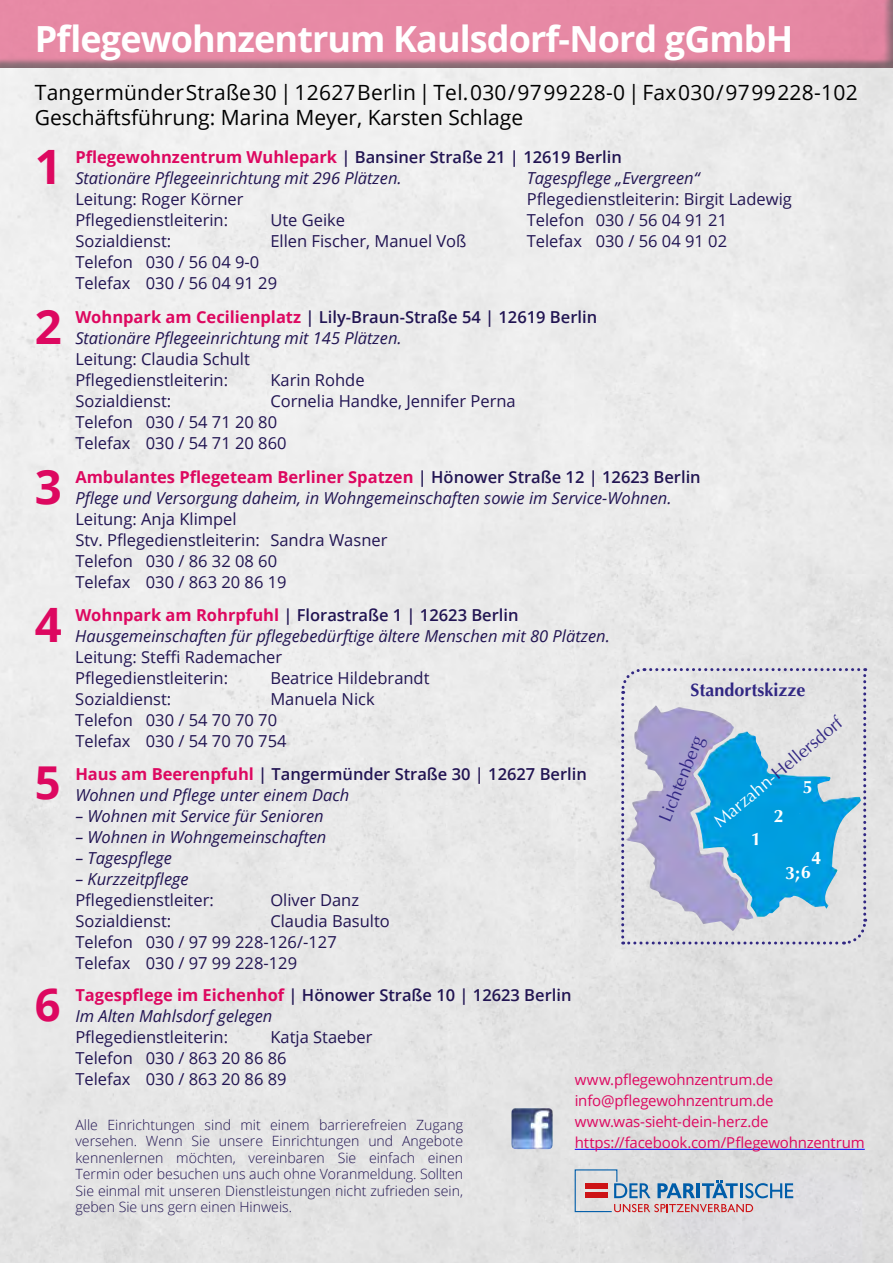
<style>
.page{position:relative;width:893px;height:1263px;background:#fff}
.page>*{position:absolute;margin:0;border:0;box-sizing:border-box;transform-origin:0 0}
.t1{font:700 47.4px "Open Sans";color:#dd0860}
.t2{font:700 45.3px "Open Sans";color:#dd0860}
.t3{font:700 36px "Open Sans";letter-spacing:-.025em;color:#fff}
.t4{font:700 36px "Optima";color:#fff}
.t5{font:21px/25.2px "Open Sans";letter-spacing:.01em;color:#000}
.t6{font:18px "Optima";color:#312783}
.t7{font:700 18px "Optima";color:#312783}
.t8{font:700 18px "Optima";color:#fff}
.t9{font:16.5px/21px "Open Sans";color:#211452}
.t10{font:italic 16.5px/21px "Open Sans";color:#211452}
.t11{font:600 16.5px/21px "Open Sans";color:#211452}
.t12{font:15px/21px "Open Sans";letter-spacing:-.015em;color:#dd0860}
.t13{font:300 14.1px/16.5px "Open Sans";color:#211452;text-align:justify}
.s1{font-weight:700;font-style:normal;color:#dd0860}
.s2{font-weight:600;font-style:normal}
.s3{color:#fff}
.s4{font-weight:700;color:#dd0860}
.s5{font-weight:400;font-style:italic}
</style>
<div class="page">
<img style="left:0;top:70px;width:893px;height:1193px">
<div style="left:0;top:0;width:893px;height:70px;background:#000;opacity:.75"></div>
<svg style="left:574px;top:1170px;width:219px;height:42px;background:#bdbcc7"></svg>
<hr style="left:575px;top:1149px;width:290px;height:1px;background:#00f">
<svg style="left:620px;top:667px;width:248px;height:279px;background:#9bc0db"></svg>
<img style="left:511px;top:1108px;width:42px;height:41px">
<h3 class="t3" style="left:35px;top:13px;width:760px">Pflegewohnzentrum Kaulsdorf-Nord gGmbH</h3>
<h3 class="t4" style="left:64px;top:26px;width:42px">16</h3>
<p class="t5" style="left:35px;top:79px;width:824px">Tangermünder Straße 30 | 12627 Berlin | Tel. 030 / 97 99 228-0 | Fax 030 / 97 99 228-102<br>Geschäftsführung: Marina Meyer, Karsten Schlage</p>
<h1 class="t1" style="left:35px;top:133px;width:29px">1</h1>
<p class="t10" style="left:75px;top:146px;width:548px"><span class="s1">Pflegewohnzentrum Wuhlepark</span> <span class="s2">| Bansiner Straße 21 | 12619 Berlin<br></span>Stationäre Pflegeeinrichtung mit 296 Plätzen.</p>
<p class="t9" style="left:75px;top:188px;width:170px">Leitung: Roger Körner<br>Pflegedienstleiterin:</p>
<p class="t10" style="left:527px;top:167px;width:174px">Tagespflege „Evergreen“</p>
<p class="t9" style="left:527px;top:188px;width:267px">Pflegedienstleiterin: Birgit Ladewig<br>Telefon 030 / 56 04 91 21<br>Telefax 030 / 56 04 91 02</p>
<p class="t9" style="left:270px;top:209px;width:76px">Ute Geike</p>
<p class="t9" style="left:75px;top:230px;width:98px">Sozialdienst:</p>
<p class="t9" style="left:270px;top:230px;width:198px">Ellen Fischer, Manuel Voß</p>
<p class="t9" style="left:75px;top:251px;width:203px">Telefon 030 / 56 04 9-0<br>Telefax 030 / 56 04 91 29</p>
<h1 class="t1" style="left:35px;top:293px;width:29px">2</h1>
<p class="t10" style="left:75px;top:306px;width:523px"><span class="s1">Wohnpark am Cecilienplatz</span> <span class="s2">| Lily-Braun-Straße 54 | 12619 Berlin<br></span>Stationäre Pflegeeinrichtung mit 145 Plätzen.</p>
<p class="t9" style="left:75px;top:348px;width:176px">Leitung: Claudia Schult<br>Pflegedienstleiterin:</p>
<p class="t9" style="left:270px;top:369px;width:96px">Karin Rohde</p>
<p class="t9" style="left:75px;top:390px;width:442px;text-indent:195px">Cornelia Handke, Jennifer Perna<br>Telefon 030 / 54 71 20 80<br>Telefax 030 / 54 71 20 860</p>
<p class="t9" style="left:75px;top:390px;width:98px">Sozialdienst:</p>
<h1 class="t1" style="left:35px;top:453px;width:29px">3</h1>
<p class="t10" style="left:75px;top:466px;width:627px"><span class="s1">Ambulantes Pflegeteam Berliner Spatzen</span> <span class="s2">| Hönower Straße 12 | 12623 Berlin<br></span>Pflege und Versorgung daheim, in Wohngemeinschaften sowie im Service-Wohnen.</p>
<p class="t9" style="left:75px;top:508px;width:314px">Leitung: Anja Klimpel<br>Stv. Pflegedienstleiterin: Sandra Wasner<br>Telefon 030 / 86 32 08 60<br>Telefax 030 / 863 20 86 19</p>
<h1 class="t1" style="left:35px;top:592px;width:29px">4</h1>
<p class="t10" style="left:75px;top:604px;width:536px"><span class="s1">Wohnpark am Rohrpfuhl</span> <span class="s2">| Florastraße 1 | 12623 Berlin<br></span>Hausgemeinschaften für pflegebedürftige ältere Menschen mit 80 Plätzen.</p>
<p class="t9" style="left:75px;top:646px;width:208px">Leitung: Steffi Rademacher<br>Pflegedienstleiterin:</p>
<p class="t9" style="left:270px;top:667px;width:161px">Beatrice Hildebrandt</p>
<p class="t7" style="left:690px;top:680px;width:117px">Standortskizze</p>
<p class="t9" style="left:75px;top:688px;width:301px;text-indent:195px">Manuela Nick<br>Telefon 030 / 54 70 70 70<br>Telefax 030 / 54 70 70 754</p>
<p class="t9" style="left:75px;top:688px;width:98px">Sozialdienst:</p>
<p class="t6" style="left:710px;top:816px;width:163px;rotate:-40deg"><span class="s3">Marzahn-</span>Hellersdorf</p>
<p class="t8" style="left:751px;top:829px;width:12px">1</p>
<p class="t6" style="left:654px;top:816px;width:92px;rotate:-68deg">Lichtenberg</p>
<h2 class="t2" style="left:35px;top:751px;width:27px">5</h2>
<p class="t11" style="left:75px;top:763px;width:513px"><span class="s4">Haus am Beerenpfuhl</span> | Tangermünder Straße 30 | 12627 Berlin<br><span class="s5">Wohnen und Pflege unter einem Dach</span></p>
<p class="t10" style="left:75px;top:805px;width:250px">– Wohnen mit Service für Senioren</p>
<p class="t10" style="left:75px;top:826px;width:252px">– Wohnen in Wohngemeinschaften</p>
<p class="t10" style="left:75px;top:847px;width:98px">– Tagespflege</p>
<p class="t10" style="left:75px;top:868px;width:115px">– Kurzzeitpflege</p>
<p class="t9" style="left:75px;top:889px;width:140px">Pflegedienstleiter:</p>
<p class="t9" style="left:270px;top:889px;width:90px">Oliver Danz</p>
<p class="t9" style="left:75px;top:910px;width:98px">Sozialdienst:</p>
<p class="t8" style="left:803px;top:777px;width:12px">5</p>
<p class="t8" style="left:774px;top:805px;width:12px">2</p>
<p class="t8" style="left:811px;top:848px;width:12px">4</p>
<p class="t8" style="left:785px;top:862px;width:27px">3;6</p>
<p class="t9" style="left:75px;top:910px;width:316px;text-indent:195px">Claudia Basulto<br>Telefon 030 / 97 99 228-126/-127<br>Telefax 030 / 97 99 228-129</p>
<h2 class="t2" style="left:35px;top:972px;width:27px">6</h2>
<p class="t11" style="left:75px;top:984px;width:498px"><span class="s4">Tagespflege im Eichenhof</span> | Hönower Straße 10 | 12623 Berlin<br><span class="s5">Im Alten Mahlsdorf gelegen</span></p>
<p class="t9" style="left:75px;top:1026px;width:154px">Pflegedienstleiterin:</p>
<p class="t9" style="left:75px;top:1026px;width:299px;text-indent:195px">Katja Staeber<br>Telefon 030 / 863 20 86 86<br>Telefax 030 / 863 20 86 89</p>
<p class="t13" style="left:75px;top:1116px;width:389px">Alle Einrichtungen sind mit einem barrierefreien Zugang versehen. Wenn Sie unsere Einrichtungen und Angebote kennenlernen möchten, vereinbaren Sie einfach einen Termin oder besuchen uns auch ohne Voranmeldung. Sollten Sie einmal mit unseren Dienstleistungen nicht zufrieden sein, geben Sie uns gern einen Hinweis.</p>
<p class="t12" style="left:575px;top:1069px;width:291px">www.pflegewohnzentrum.de info@pflegewohnzentrum.de www.was-sieht-dein-herz.de https://facebook.com/Pflegewohnzentrum</p>
</div>
